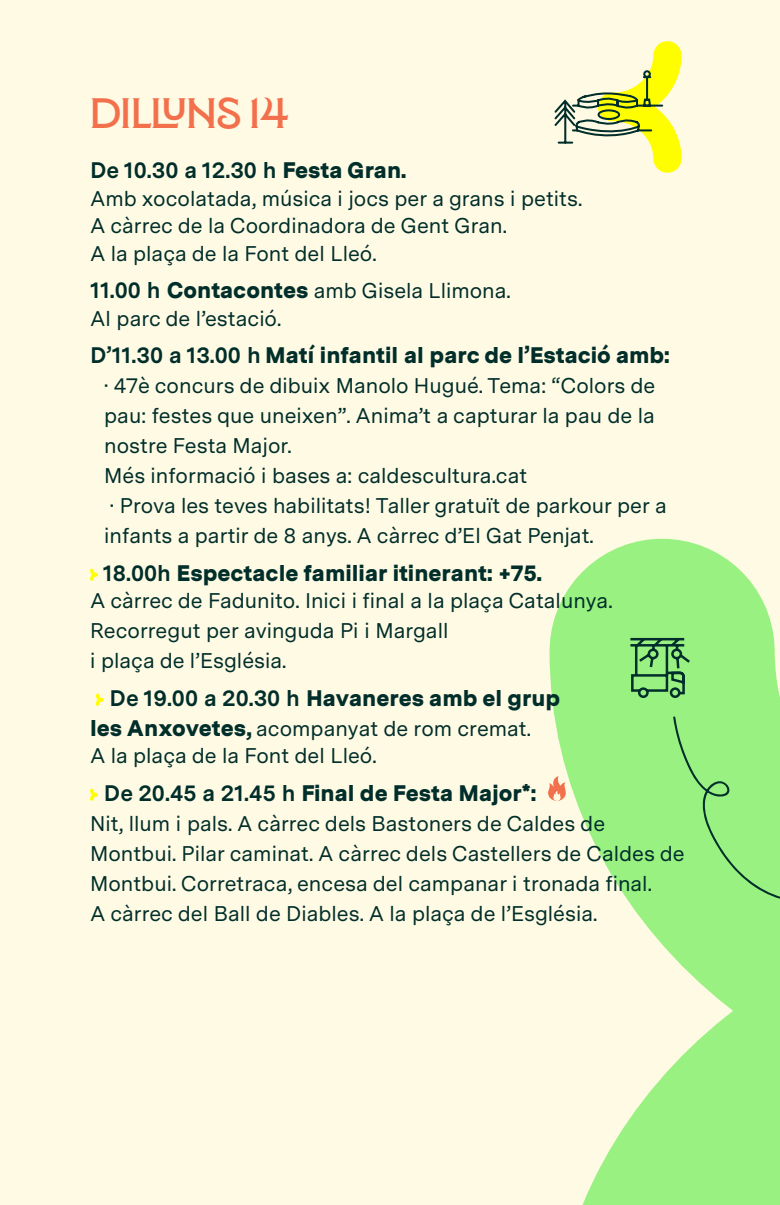
<style>
.page{position:relative;width:780px;height:1205px;background:#fffae4}
.page>*{position:absolute;margin:0;border:0;box-sizing:border-box;transform-origin:0 0}
.t1{font:700 42.5px "Montecatini Pro Ampio";color:#f3704c}
.t2{font:900 22.5px "Messina Sans";color:#002e2a}
.t3{font:700 22.5px "Messina Sans";color:#002e2a}
.t4{font:21.25px/30px "Messina Sans";color:#002e2a}
.s1{font-weight:900}
.s2{font-weight:700;font-size:22.5px}
.s3{font-weight:900;font-size:22.5px}
.s4{font-weight:700}
</style>
<div class="page">
<svg style="left:549px;top:538px;width:231px;height:667px"></svg>
<svg style="left:90px;top:568px;width:8px;height:13px"></svg>
<svg style="left:95px;top:693px;width:9px;height:13px"></svg>
<svg style="left:90px;top:788px;width:8px;height:13px"></svg>
<svg style="left:548px;top:776px;width:17px;height:25px"></svg>
<svg style="left:628px;top:635px;width:64px;height:64px;background:#6cb868"></svg>
<div style="left:673px;top:716px;width:107px;height:187px;background:#99f182"></div>
<svg style="left:554px;top:41px;width:128px;height:132px"></svg>
<h1 class="t1" style="left:90px;top:90px;width:200px">DILLUNS 14</h1>
<p class="t3" style="left:90px;top:154px;width:318px">De 10.30 a 12.30 h <span class="s1">Festa Gran.</span></p>
<p class="t4" style="left:90px;top:184px;width:493px;line-height:27.5px">Amb xocolatada, música i jocs per a grans i petits.<br>A càrrec de la Coordinadora de Gent Gran.<br>A la plaça de la Font del Lleó.</p>
<p class="t4" style="left:90px;top:276px;width:422px;line-height:27.5px"><span class="s2">11.00 h</span> <span class="s3">Contacontes</span> amb Gisela Llimona.<br>Al parc de l’estació.</p>
<p class="t2" style="left:90px;top:339px;width:581px"><span class="s4">D’11.30 a 13.00 h</span> Matí infantil al parc de l’Estació amb:</p>
<p class="t4" style="left:104px;top:370px;width:564px">· 47è concurs de dibuix Manolo Hugué. Tema: “Colors de pau: festes que uneixen”. Anima’t a capturar la pau de la nostre Festa Major.<br>Més informació i bases a: caldescultura.cat<br>· Prova les teves habilitats! Taller gratuït de parkour per a infants a partir de 8 anys. A càrrec d’El Gat Penjat.</p>
<p class="t2" style="left:103px;top:556px;width:440px"><span class="s4">18.00h</span> Espectacle familiar itinerant: +75.</p>
<p class="t4" style="left:90px;top:585px;width:524px">A càrrec de Fadunito. Inici i final a la plaça Catalunya.<br>Recorregut per avinguda Pi i Margall<br>i plaça de l’Església.</p>
<p class="t2" style="left:110px;top:681px;width:452px"><span class="s4">De 19.00 a 20.30 h</span> Havaneres amb el grup</p>
<p class="t4" style="left:90px;top:714px;width:442px;line-height:27.5px"><span class="s3">les Anxovetes,</span> acompanyat de rom cremat.<br>A la plaça de la Font del Lleó.</p>
<p class="t2" style="left:104px;top:776px;width:434px"><span class="s4">De 20.45 a 21.45 h</span> Final de Festa Major*:</p>
<p class="t4" style="left:90px;top:808px;width:596px">Nit, llum i pals. A càrrec dels Bastoners de Caldes de Montbui. Pilar caminat. A càrrec dels Castellers de Caldes de Montbui. Corretraca, encesa del campanar i tronada final.<br>A càrrec del Ball de Diables. A la plaça de l’Església.</p>
</div>
